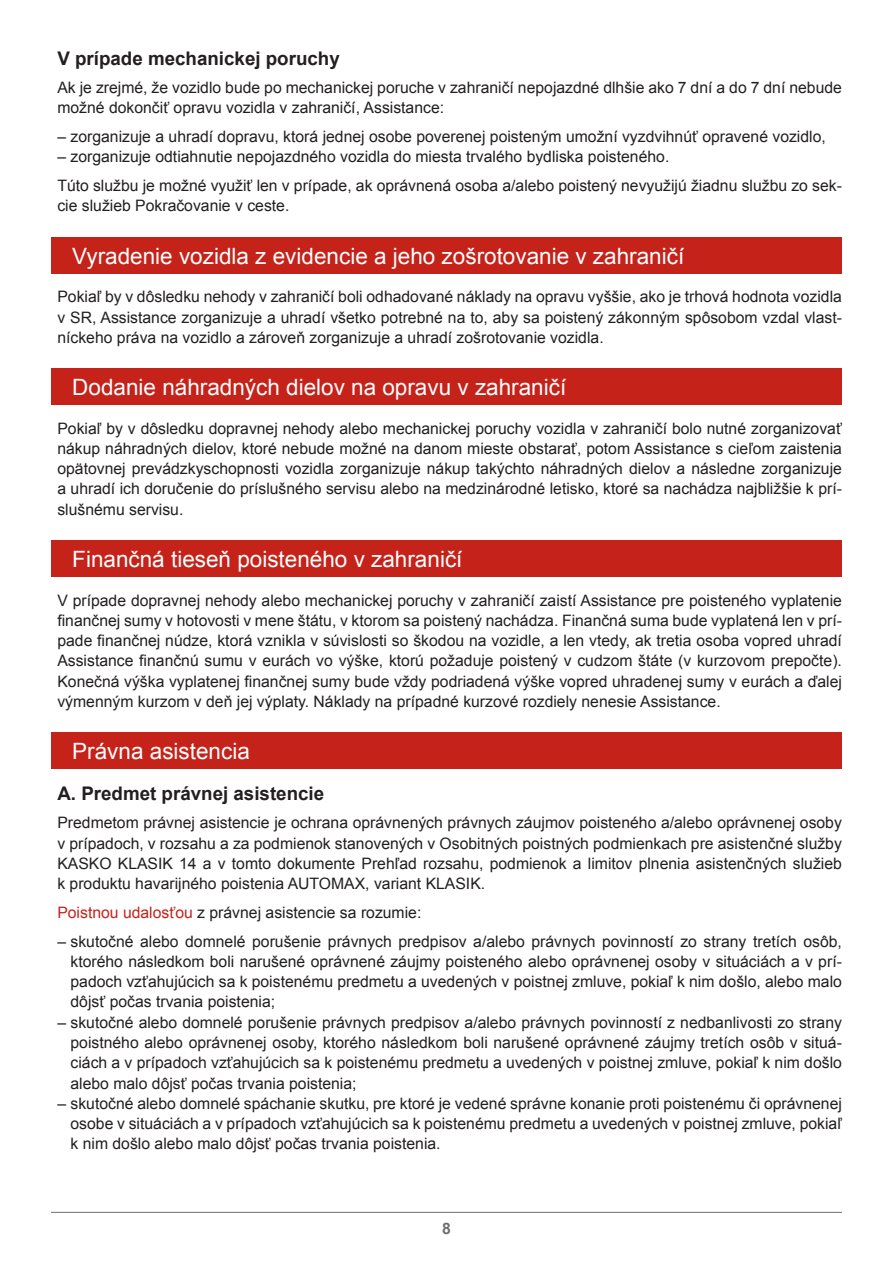
<style>
.page{position:relative;width:893px;height:1263px;background:#fff}
.page>*{position:absolute;margin:0;border:0;box-sizing:border-box;transform-origin:0 0}
.t1{font:22.5px "Arial";color:#fff}
.t2{font:700 18.75px "Arial";color:#231f20}
.t3{font:15.75px/20.2px "Arial";color:#231f20;text-align:justify}
.t4{font:700 15.75px "Arial";color:#6c6d70}
.s1{color:#c5221a}
</style>
<div class="page">
<hr style="left:51px;top:1212px;width:791px;height:1px;background:#6c6d70">
<div style="left:51px;top:237px;width:791px;height:37px;background:#c5221a"></div>
<div style="left:51px;top:368px;width:791px;height:37px;background:#c5221a"></div>
<div style="left:51px;top:540px;width:791px;height:37px;background:#c5221a"></div>
<div style="left:51px;top:732px;width:791px;height:37px;background:#c5221a"></div>
<p class="t2" style="left:57px;top:46px;width:284px">V prípade mechanickej poruchy</p>
<p class="t3" style="left:57px;top:78px;width:786px">Ak je zrejmé, že vozidlo bude po mechanickej poruche v zahraničí nepojazdné dlhšie ako 7 dní a do 7 dní nebude možné dokončiť opravu vozidla v zahraničí, Assistance:</p>
<p class="t3" style="left:57px;top:127px;width:770px">– zorganizuje a uhradí dopravu, ktorá jednej osobe poverenej poisteným umožní vyzdvihnúť opravené vozidlo,</p>
<p class="t3" style="left:57px;top:143px;width:786px;line-height:28.8px">– zorganizuje odtiahnutie nepojazdného vozidla do miesta trvalého bydliska poisteného.<br>Túto službu je možné využiť len v prípade, ak oprávnená osoba a/alebo poistený nevyužijú žiadnu službu zo sek-</p>
<p class="t3" style="left:57px;top:196px;width:233px">cie služieb Pokračovanie v ceste.</p>
<h1 class="t1" style="left:72px;top:241px;width:613px">Vyradenie vozidla z evidencie a jeho zošrotovanie v zahraničí</h1>
<p class="t3" style="left:57px;top:287px;width:786px">Pokiaľ by v dôsledku nehody v zahraničí boli odhadované náklady na opravu vyššie, ako je trhová hodnota vozidla v SR, Assistance zorganizuje a uhradí všetko potrebné na to, aby sa poistený zákonným spôsobom vzdal vlast&shy;níckeho práva na vozidlo a zároveň zorganizuje a uhradí zošrotovanie vozidla.</p>
<h1 class="t1" style="left:72px;top:372px;width:495px">Dodanie náhradných dielov na opravu v zahraničí</h1>
<p class="t3" style="left:57px;top:418px;width:786px">Pokiaľ by v dôsledku dopravnej nehody alebo mechanickej poruchy vozidla v zahraničí bolo nutné zorganizovať nákup náhradných dielov, ktoré nebude možné na danom mieste obstarať, potom Assistance s cieľom zaistenia opätovnej prevádzkyschopnosti vozidla zorganizuje nákup takýchto náhradných dielov a následne zorganizuje a uhradí ich doručenie do príslušného servisu alebo na medzinárodné letisko, ktoré sa nachádza najbližšie k prí&shy;slušnému servisu.</p>
<h1 class="t1" style="left:72px;top:544px;width:392px">Finančná tieseň poisteného v zahraničí</h1>
<p class="t3" style="left:57px;top:590px;width:786px">V prípade dopravnej nehody alebo mechanickej poruchy v zahraničí zaistí Assistance pre poisteného vyplatenie finančnej sumy v hotovosti v mene štátu, v ktorom sa poistený nachádza. Finančná suma bude vyplatená len v prí&shy;pade finančnej núdze, ktorá vznikla v súvislosti so škodou na vozidle, a len vtedy, ak tretia osoba vopred uhradí Assistance finančnú sumu v eurách vo výške, ktorú požaduje poistený v cudzom štáte (v kurzovom prepočte).<br>Konečná výška vyplatenej finančnej sumy bude vždy podriadená výške vopred uhradenej sumy v eurách a ďalej výmenným kurzom v deň jej výplaty. Náklady na prípadné kurzové rozdiely nenesie Assistance.</p>
<h1 class="t1" style="left:72px;top:736px;width:179px">Právna asistencia</h1>
<p class="t2" style="left:57px;top:781px;width:268px">A. Predmet právnej asistencie</p>
<p class="t3" style="left:57px;top:813px;width:786px">Predmetom právnej asistencie je ochrana oprávnených právnych záujmov poisteného a/alebo oprávnenej osoby v prípadoch, v rozsahu a za podmienok stanovených v Osobitných poistných podmienkach pre asistenčné služby KASKO KLASIK 14 a v tomto dokumente Prehľad rozsahu, podmienok a limitov plnenia asistenčných služieb k produktu havarijného poistenia AUTOMAX, variant KLASIK.</p>
<p class="t3" style="left:57px;top:902px;width:365px"><span class="s1">Poistnou udalosťou</span> z právnej asistencie sa rozumie:</p>
<p class="t3" style="left:71px;top:931px;width:773px;text-indent:-13px">– skutočné alebo domnelé porušenie právnych predpisov a/alebo právnych povinností zo strany tretích osôb, ktorého následkom boli narušené oprávnené záujmy poisteného alebo oprávnenej osoby v situáciách a v prí&shy;padoch vzťahujúcich sa k poistenému predmetu a uvedených v poistnej zmluve, pokiaľ k nim došlo, alebo malo dôjsť počas trvania poistenia;</p>
<p class="t3" style="left:71px;top:1012px;width:773px;text-indent:-13px">– skutočné alebo domnelé porušenie právnych predpisov a/alebo právnych povinností z nedbanlivosti zo strany poistného alebo oprávnenej osoby, ktorého následkom boli narušené oprávnené záujmy tretích osôb v situá&shy;ciách a v prípadoch vzťahujúcich sa k poistenému predmetu a uvedených v poistnej zmluve, pokiaľ k nim došlo alebo malo dôjsť počas trvania poistenia;</p>
<p class="t3" style="left:71px;top:1093px;width:773px;text-indent:-13px">– skutočné alebo domnelé spáchanie skutku, pre ktoré je vedené správne konanie proti poistenému či oprávnenej osobe v situáciách a v prípadoch vzťahujúcich sa k poistenému predmetu a uvedených v poistnej zmluve, pokiaľ k nim došlo alebo malo dôjsť počas trvania poistenia.</p>
<p class="t4" style="left:442px;top:1218px;width:10px">8</p>
</div>
